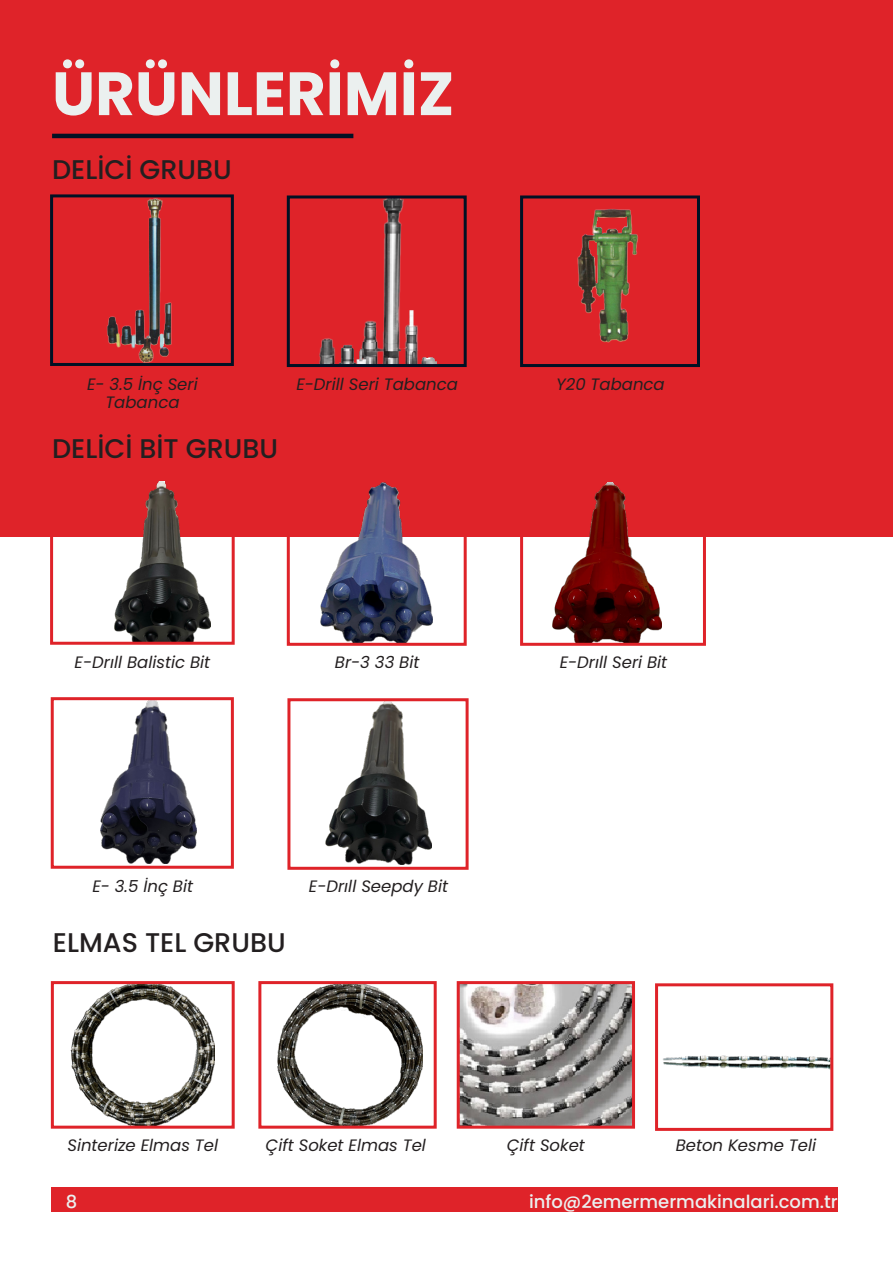
<style>
.page{position:relative;width:893px;height:1263px;background:#fff}
.page>*{position:absolute;margin:0;border:0;box-sizing:border-box;transform-origin:0 0}
.BAŞLIK2{font:700 61.05px "Poppins";color:#ebf0ef}
.BAŞLIK{font:500 27px "Poppins";color:#231f20}
.t1{font:500 18px "Poppins";color:#ebf0ef}
.italic{font:italic 16.5px/18px "Poppins";color:#231f20;text-align:center}
</style>
<div class="page">
<div style="left:51px;top:1188px;width:787px;height:24px;background:#df2329"></div>
<div style="left:0;top:0;width:893px;height:536px;background:#df2329"></div>
<img style="left:107px;top:198px;width:65px;height:164px">
<div style="left:50px;top:194px;width:184px;height:172px;border:3px solid #011124"></div>
<img style="left:115px;top:481px;width:95px;height:160px">
<div style="left:50px;top:473px;width:185px;height:172px;border:3px solid #df2329"></div>
<img style="left:100px;top:701px;width:96px;height:163px">
<div style="left:51px;top:697px;width:183px;height:172px;border:3px solid #df2329"></div>
<img style="left:71px;top:985px;width:144px;height:140px">
<div style="left:51px;top:981px;width:184px;height:148px;border:3px solid #df2329"></div>
<img style="left:319px;top:199px;width:118px;height:164px">
<div style="left:287px;top:195px;width:180px;height:172px;border:3px solid #011124"></div>
<img style="left:321px;top:482px;width:112px;height:160px">
<div style="left:287px;top:474px;width:180px;height:172px;border:3px solid #df2329"></div>
<img style="left:325px;top:702px;width:106px;height:163px">
<div style="left:287px;top:698px;width:182px;height:172px;border:3px solid #df2329"></div>
<img style="left:278px;top:985px;width:145px;height:140px">
<div style="left:258px;top:981px;width:179px;height:148px;border:3px solid #df2329"></div>
<img style="left:577px;top:209px;width:61px;height:134px">
<div style="left:520px;top:195px;width:180px;height:172px;border:3px solid #011124"></div>
<img style="left:553px;top:482px;width:109px;height:160px">
<div style="left:520px;top:474px;width:186px;height:172px;border:3px solid #df2329"></div>
<img style="left:461px;top:985px;width:170px;height:140px">
<div style="left:457px;top:981px;width:178px;height:148px;border:3px solid #df2329"></div>
<img style="left:663px;top:1055px;width:166px;height:14px">
<div style="left:655px;top:983px;width:178px;height:148px;border:3px solid #df2329"></div>
<hr style="left:52px;top:134px;width:301px;height:4px;background:#011124">
<p class="BAŞLIK2" style="left:52px;top:58px;width:404px">ÜRÜNLERİMİZ</p>
<p class="BAŞLIK" style="left:52px;top:154px;width:181px">DELİCİ GRUBU</p>
<p class="italic" style="left:87px;top:375px;width:112px">E- 3.5 İnç Seri<br>Tabanca</p>
<p class="BAŞLIK" style="left:52px;top:433px;width:228px">DELİCİ BİT GRUBU</p>
<p class="italic" style="left:296px;top:375px;width:163px">E-Drill Seri Tabanca</p>
<p class="italic" style="left:75px;top:654px;width:137px">E-Drıll Balistic Bit</p>
<p class="italic" style="left:335px;top:654px;width:86px">Br-3 33 Bit</p>
<p class="italic" style="left:556px;top:375px;width:110px">Y20 Tabanca</p>
<p class="italic" style="left:560px;top:654px;width:109px">E-Drıll Seri Bit</p>
<p class="italic" style="left:92px;top:877px;width:102px">E- 3.5 İnç Bit</p>
<p class="BAŞLIK" style="left:53px;top:926px;width:234px">ELMAS TEL GRUBU</p>
<p class="italic" style="left:309px;top:877px;width:141px">E-Drıll Seepdy Bit</p>
<p class="italic" style="left:67px;top:1136px;width:152px">Sinterize Elmas Tel</p>
<p class="italic" style="left:266px;top:1136px;width:162px">Çift Soket Elmas Tel</p>
<p class="italic" style="left:507px;top:1136px;width:80px">Çift Soket</p>
<p class="italic" style="left:676px;top:1136px;width:142px">Beton Kesme Teli</p>
<p class="t1" style="left:66px;top:1191px;width:13px">8</p>
<p class="t1" style="left:529px;top:1191px;width:310px">info@2emermermakinalari.com.tr</p>
</div>
